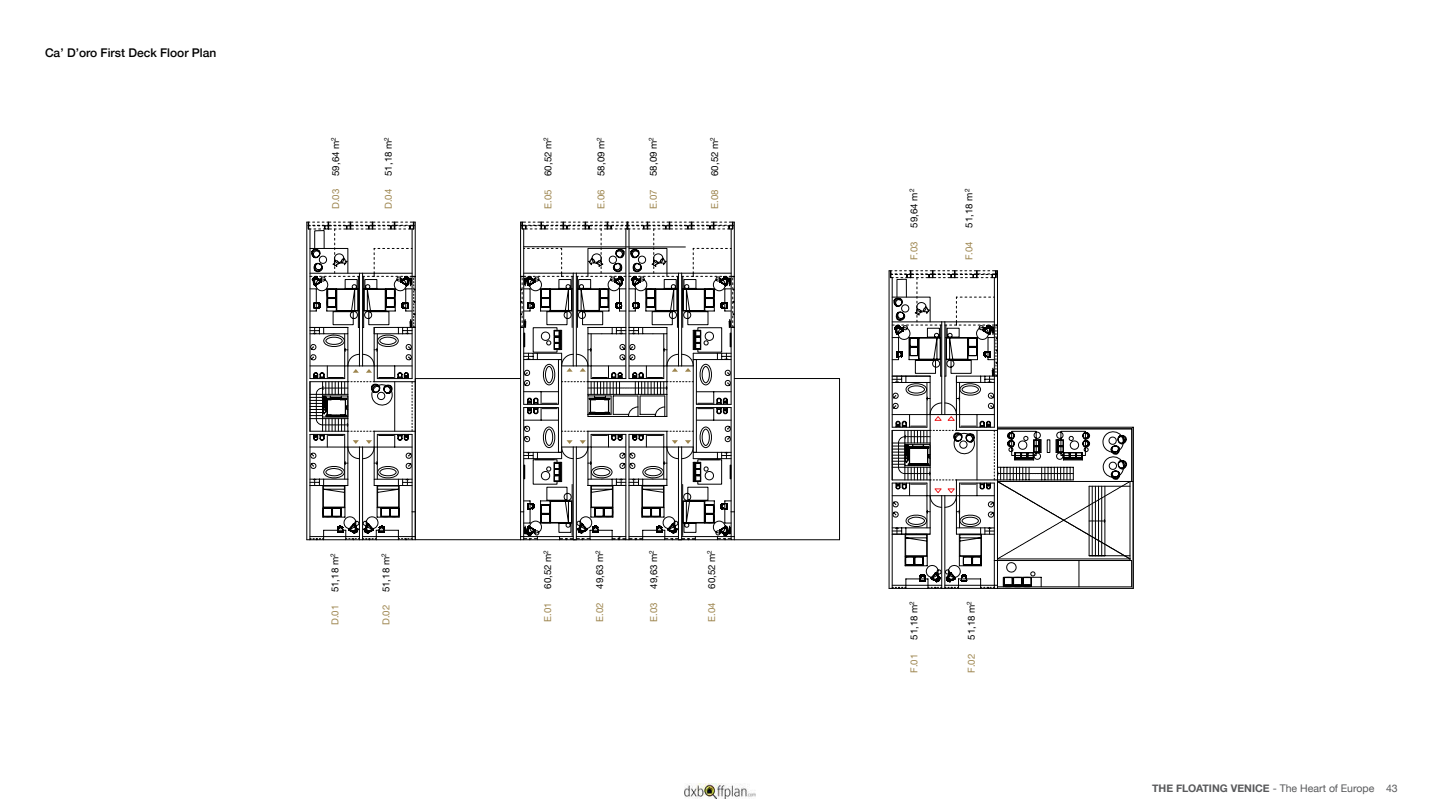
<style>
.page{position:relative;width:1440px;height:810px;background:#fff}
.page>*{position:absolute;margin:0;border:0;box-sizing:border-box;transform-origin:0 0}
.t1{font:500 12px "Helvetica Neue";color:#000}
.t2{font:10.5px "Helvetica Neue";color:#58595b}
.t3{font:9.68px "Helvetica Neue";color:#000}
.t4{font:9.68px "Helvetica Neue";color:#9d854e}
.s1{font-weight:700}
</style>
<div class="page">
<svg style="left:306px;top:222px;width:828px;height:367px"></svg>
<hr style="left:839px;top:379px;width:1px;height:161px;background:#000">
<img style="left:684px;top:784px;width:72px;height:15px">
<p class="t1" style="left:45px;top:43px;width:173px">Ca’ D’oro First Deck Floor Plan</p>
<p class="t3" style="left:329px;top:176px;width:40px;rotate:-90deg">59,64 m<sup>2</sup></p>
<p class="t4" style="left:329px;top:209px;width:22px;rotate:-90deg">D.03</p>
<p class="t3" style="left:381px;top:176px;width:40px;rotate:-90deg">51,18 m<sup>2</sup></p>
<p class="t4" style="left:381px;top:209px;width:22px;rotate:-90deg">D.04</p>
<p class="t3" style="left:328px;top:592px;width:40px;rotate:-90deg">51,18 m<sup>2</sup></p>
<p class="t4" style="left:328px;top:625px;width:22px;rotate:-90deg">D.01</p>
<p class="t3" style="left:379px;top:592px;width:40px;rotate:-90deg">51,18 m<sup>2</sup></p>
<p class="t4" style="left:379px;top:625px;width:22px;rotate:-90deg">D.02</p>
<p class="t3" style="left:541px;top:176px;width:40px;rotate:-90deg">60,52 m<sup>2</sup></p>
<p class="t4" style="left:541px;top:209px;width:21px;rotate:-90deg">E.05</p>
<p class="t3" style="left:594px;top:176px;width:40px;rotate:-90deg">58,09 m<sup>2</sup></p>
<p class="t4" style="left:594px;top:209px;width:21px;rotate:-90deg">E.06</p>
<p class="t3" style="left:646px;top:176px;width:40px;rotate:-90deg">58,09 m<sup>2</sup></p>
<p class="t4" style="left:646px;top:209px;width:21px;rotate:-90deg">E.07</p>
<p class="t3" style="left:708px;top:176px;width:40px;rotate:-90deg">60,52 m<sup>2</sup></p>
<p class="t4" style="left:708px;top:209px;width:21px;rotate:-90deg">E.08</p>
<p class="t3" style="left:541px;top:589px;width:40px;rotate:-90deg">60,52 m<sup>2</sup></p>
<p class="t4" style="left:541px;top:622px;width:21px;rotate:-90deg">E.01</p>
<p class="t3" style="left:593px;top:589px;width:40px;rotate:-90deg">49,63 m<sup>2</sup></p>
<p class="t4" style="left:593px;top:622px;width:21px;rotate:-90deg">E.02</p>
<p class="t3" style="left:647px;top:589px;width:40px;rotate:-90deg">49,63 m<sup>2</sup></p>
<p class="t4" style="left:647px;top:622px;width:21px;rotate:-90deg">E.03</p>
<p class="t3" style="left:705px;top:589px;width:40px;rotate:-90deg">60,52 m<sup>2</sup></p>
<p class="t4" style="left:705px;top:622px;width:21px;rotate:-90deg">E.04</p>
<p class="t3" style="left:907px;top:228px;width:40px;rotate:-90deg">59,64 m<sup>2</sup></p>
<p class="t3" style="left:962px;top:228px;width:40px;rotate:-90deg">51,18 m<sup>2</sup></p>
<p class="t4" style="left:907px;top:260px;width:20px;rotate:-90deg">F.03</p>
<p class="t4" style="left:962px;top:260px;width:20px;rotate:-90deg">F.04</p>
<p class="t3" style="left:907px;top:640px;width:40px;rotate:-90deg">51,18 m<sup>2</sup></p>
<p class="t3" style="left:964px;top:640px;width:40px;rotate:-90deg">51,18 m<sup>2</sup></p>
<p class="t4" style="left:907px;top:673px;width:20px;rotate:-90deg">F.01</p>
<p class="t4" style="left:964px;top:673px;width:20px;rotate:-90deg">F.02</p>
<p class="t2" style="left:1152px;top:780px;width:247px"><span class="s1">THE FLOATING VENICE</span> - The Heart of Europe 43</p>
</div>
